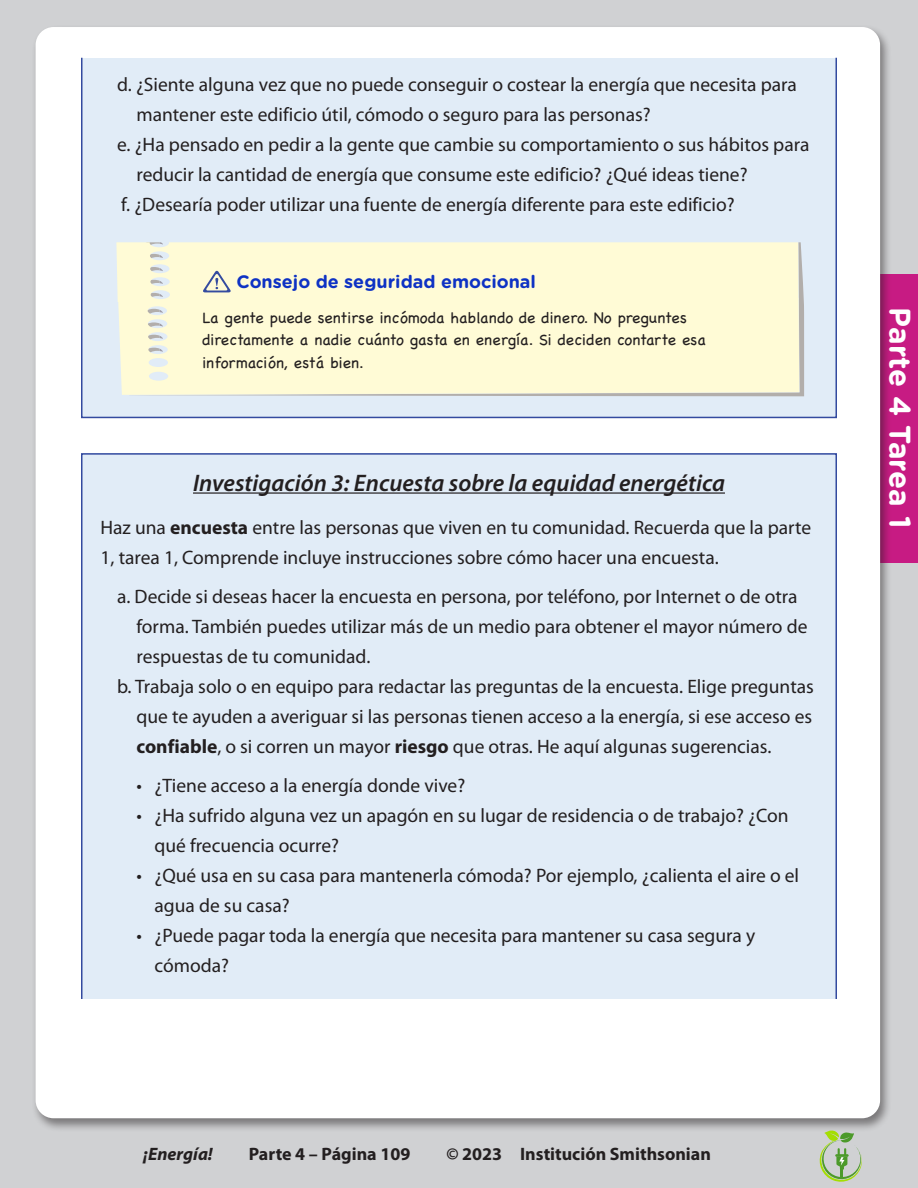
<style>
.page{position:relative;width:918px;height:1188px;background:#d0d1d3}
.page>*{position:absolute;margin:0;border:0;box-sizing:border-box;transform-origin:0 0}
.t1{font:700 30px "Gotham Rounded";letter-spacing:-.005em;color:#fff}
.t2{font:italic 600 24px "Myriad Pro";color:#231f20}
.t3{font:19.5px/30px "Myriad Pro";color:#231f20}
.t4{font:700 18px "Myriad Pro";color:#231f20}
.t5{font:700 18px "Gotham Rounded";color:#0e32c4}
.t6{font:italic 700 18px "Myriad Pro";color:#231f20}
.t7{font:15.75px/22.5px "Chalkboard";color:#231f20}
.s1{font-weight:700}
</style>
<div class="page">
<div style="left:879px;top:274px;width:39px;height:288px;background:#c71b83"></div>
<div style="left:31px;top:24px;width:861px;height:1108px;background:#231f20;opacity:.5"></div>
<div style="left:36px;top:27px;width:844px;height:1091px;background:#fff;border-radius:18px"></div>
<svg style="left:817px;top:1129px;width:46px;height:53px"></svg>
<div style="left:82px;top:58px;width:754px;height:359px;background:#e1ecf7"></div>
<div style="left:81px;top:57px;width:756px;height:361px;border:2px solid #334a9f"></div>
<svg style="left:136px;top:242px;width:668px;height:155px"></svg>
<div style="left:118px;top:298px;width:681px;height:97px;background:#fffbd6"></div>
<div style="left:144px;top:382px;width:38px;height:12px;background:#fffbd6"></div>
<div style="left:116px;top:242px;width:682px;height:60px;background:#fffbd6"></div>
<div style="left:82px;top:454px;width:754px;height:545px;background:#e1ecf7"></div>
<hr style="left:193px;top:492px;width:532px;height:2px;background:#231f20">
<p class="t3" style="left:136px;top:69px;width:662px;text-indent:-19px">d. ¿Siente alguna vez que no puede conseguir o costear la energía que necesita para mantener este edificio útil, cómodo o seguro para las personas?</p>
<p class="t3" style="left:136px;top:129px;width:674px;text-indent:-19px">e. ¿Ha pensado en pedir a la gente que cambie su comportamiento o sus hábitos para reducir la cantidad de energía que consume este edificio? ¿Qué ideas tiene?</p>
<p class="t3" style="left:121px;top:189px;width:615px">f. ¿Desearía poder utilizar una fuente de energía diferente para este edificio?</p>
<h5 class="t5" style="left:237px;top:269px;width:301px">Consejo de seguridad emocional</h5>
<p class="t7" style="left:202px;top:306px;width:505px">La gente puede sentirse incómoda hablando de dinero. No preguntes directamente a nadie cuánto gasta en energía. Si deciden contarte esa información, está bien.</p>
<h4 class="t2" style="left:193px;top:467px;width:533px">Investigación 3: Encuesta sobre la equidad energética</h4>
<p class="t3" style="left:101px;top:512px;width:712px">Haz una <span class="s1">encuesta</span> entre las personas que viven en tu comunidad. Recuerda que la parte<br>1, tarea 1, Comprende incluye instrucciones sobre cómo hacer una encuesta.</p>
<p class="t3" style="left:136px;top:581px;width:673px;text-indent:-19px">a. Decide si deseas hacer la encuesta en persona, por teléfono, por Internet o de otra forma. También puedes utilizar más de un medio para obtener el mayor número de respuestas de tu comunidad.</p>
<p class="t3" style="left:136px;top:671px;width:679px;text-align:justify;text-indent:-19px">b. Trabaja solo o en equipo para redactar las preguntas de la encuesta. Elige preguntas que te ayuden a averiguar si las personas tienen acceso a la energía, si ese acceso es <span class="s1">confiable</span>, o si corren un mayor <span class="s1">riesgo</span> que otras. He aquí algunas sugerencias.</p>
<p class="t3" style="left:136px;top:770px;width:330px">• ¿Tiene acceso a la energía donde vive?</p>
<p class="t3" style="left:154px;top:800px;width:636px;text-indent:-18px">• ¿Ha sufrido alguna vez un apagón en su lugar de residencia o de trabajo? ¿Con qué frecuencia ocurre?</p>
<p class="t3" style="left:154px;top:860px;width:646px;text-indent:-18px">• ¿Qué usa en su casa para mantenerla cómoda? Por ejemplo, ¿calienta el aire o el agua de su casa?</p>
<p class="t3" style="left:154px;top:920px;width:602px;text-indent:-18px">• ¿Puede pagar toda la energía que necesita para mantener su casa segura y cómoda?</p>
<p class="t6" style="left:143px;top:1142px;width:71px">¡Energía!</p>
<p class="t4" style="left:249px;top:1142px;width:163px">Parte 4 – Página 109</p>
<p class="t4" style="left:446px;top:1142px;width:266px">© 2023 Institución Smithsonian</p>
<h1 class="t1" style="left:922px;top:307px;width:222px;rotate:90deg">Parte 4 Tarea 1</h1>
</div>
